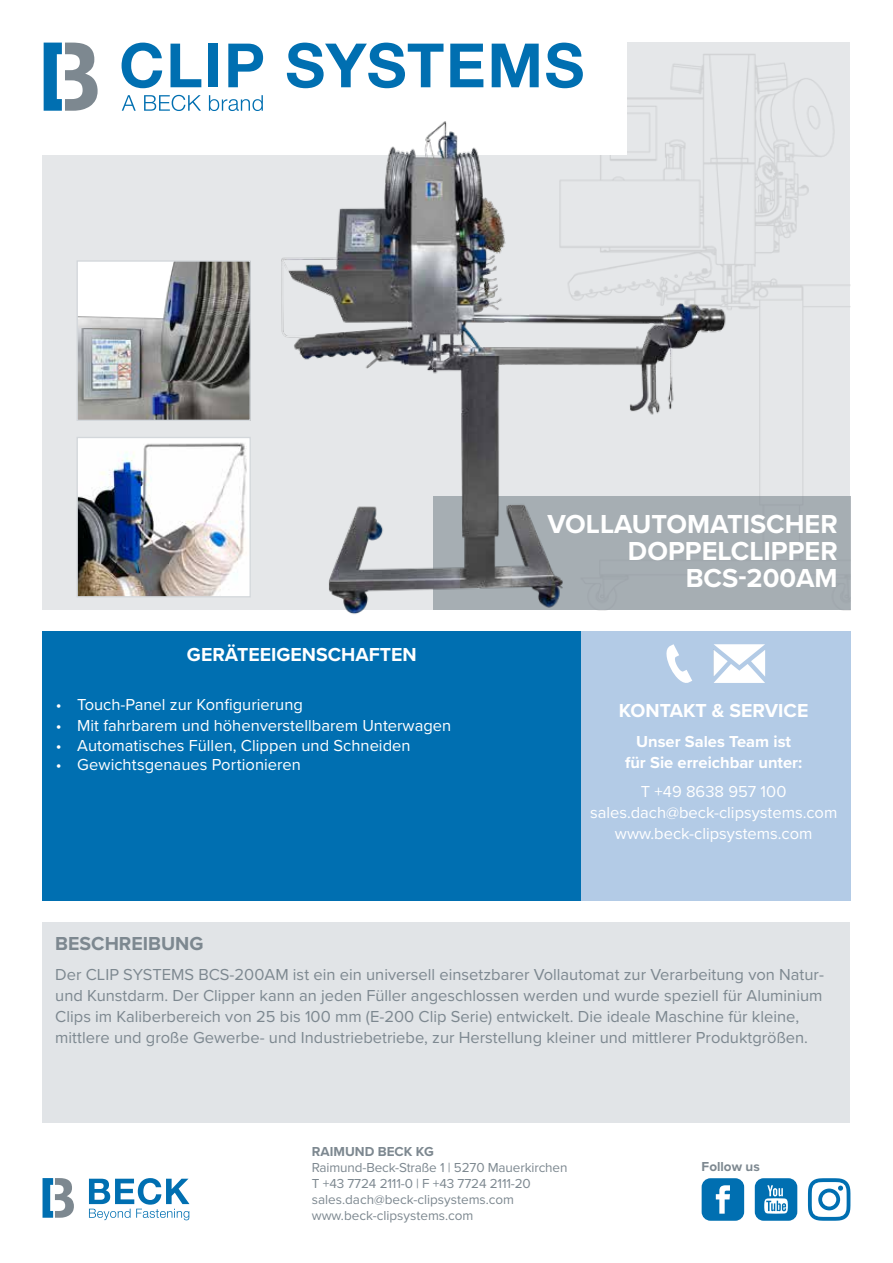
<style>
.page{position:relative;width:893px;height:1263px;background:#fff}
.page>*{position:absolute;margin:0;border:0;box-sizing:border-box;transform-origin:0 0}
.t1{font:700 27px/27px "Proxima Nova";color:#fff;text-align:right}
.t2{font:700 19.5px "Proxima Nova";color:#fff}
.t3{font:700 19.5px "Proxima Nova";color:#7d8890}
.t4{font:16.5px/21px "Proxima Nova";color:#7d8890}
.t5{font:16.5px/21px "Proxima Nova";color:#fff;text-align:center}
.t6{font:700 16.5px/21px "Proxima Nova";color:#fff;text-align:center}
.t7{font:13.5px/16.2px "Proxima Nova";letter-spacing:-.01em;color:#7d8890}
.t8{font:700 13.5px "Proxima Nova";color:#7d8890}
</style>
<div class="page">
<div style="left:43px;top:43px;width:807px;height:567px;background:#e5e7e9"></div>
<img style="left:626px;top:53px;width:224px;height:254px">
<div style="left:43px;top:631px;width:538px;height:270px;background:#006fb1"></div>
<div style="left:43px;top:922px;width:807px;height:201px;background:#e1e4e7"></div>
<div style="left:581px;top:631px;width:269px;height:270px;background:#b3cbe6"></div>
<svg style="left:89px;top:1178px;width:100px;height:42px"></svg>
<svg style="left:43px;top:1178px;width:31px;height:40px"></svg>
<svg style="left:666px;top:644px;width:26px;height:39px"></svg>
<svg style="left:713px;top:644px;width:52px;height:39px"></svg>
<svg style="left:702px;top:1178px;width:42px;height:43px;background:#2a86bd"></svg>
<svg style="left:755px;top:1178px;width:42px;height:43px;background:#398fc2"></svg>
<svg style="left:808px;top:1178px;width:42px;height:43px"></svg>
<div style="left:432px;top:496px;width:418px;height:114px;background:#a6aeb3"></div>
<img style="left:79px;top:262px;width:53px;height:157px">
<img style="left:79px;top:439px;width:53px;height:156px">
<div style="left:0;top:0;width:626px;height:154px;background:#fff"></div>
<svg style="left:122px;top:95px;width:14px;height:16px"></svg>
<svg style="left:144px;top:95px;width:57px;height:16px"></svg>
<svg style="left:209px;top:95px;width:54px;height:16px"></svg>
<svg style="left:122px;top:43px;width:40px;height:45px"></svg>
<svg style="left:171px;top:44px;width:30px;height:43px"></svg>
<div style="left:209px;top:44px;width:9px;height:43px;background:#006fb1"></div>
<svg style="left:228px;top:44px;width:35px;height:43px"></svg>
<svg style="left:287px;top:43px;width:156px;height:45px"></svg>
<svg style="left:450px;top:44px;width:33px;height:43px"></svg>
<svg style="left:492px;top:44px;width:47px;height:43px"></svg>
<svg style="left:546px;top:43px;width:37px;height:45px"></svg>
<svg style="left:44px;top:43px;width:54px;height:68px"></svg>
<img style="left:132px;top:114px;width:681px;height:500px">
<p class="t2" style="left:187px;top:640px;width:231px">GERÄTEEIGENSCHAFTEN</p>
<p class="t5" style="left:56px;top:693px;width:248px">• Touch-Panel zur Konfigurierung</p>
<p class="t5" style="left:56px;top:714px;width:397px">• Mit fahrbarem und höhenverstellbarem Unterwagen</p>
<p class="t5" style="left:56px;top:734px;width:356px">• Automatisches Füllen, Clippen und Schneiden</p>
<p class="t5" style="left:56px;top:753px;width:246px">• Gewichtsgenaues Portionieren</p>
<h1 class="t1" style="left:547px;top:510px;width:292px">VOLLAUTOMATISCHER<br>DOPPELCLIPPER<br>BCS-200AM</h1>
<p class="t2" style="left:619px;top:696px;width:191px">KONTAKT &amp; SERVICE</p>
<p class="t6" style="left:625px;top:730px;width:179px">Unser Sales Team ist für Sie erreichbar unter:</p>
<p class="t5" style="left:590px;top:780px;width:249px">T +49 8638 957 100 sales.dach@beck-clipsystems.com www.beck-clipsystems.com</p>
<p class="t3" style="left:55px;top:929px;width:150px">BESCHREIBUNG</p>
<p class="t4" style="left:55px;top:963px;width:770px">Der CLIP SYSTEMS BCS-200AM ist ein ein universell einsetzbarer Vollautomat zur Verarbeitung von Natur&shy;und Kunstdarm. Der Clipper kann an jeden Füller angeschlossen werden und wurde speziell für Aluminium Clips im Kaliberbereich von 25 bis 100 mm (E-200 Clip Serie) entwickelt. Die ideale Maschine für kleine, mittlere und große Gewerbe- und Industriebetriebe, zur Herstellung kleiner und mittlerer Produktgrößen.</p>
<p class="t8" style="left:312px;top:1141px;width:123px">RAIMUND BECK KG</p>
<p class="t7" style="left:312px;top:1159px;width:257px">Raimund-Beck-Straße 1 | 5270 Mauerkirchen T +43 7724 2111-0 | F +43 7724 2111-20 sales.dach@beck-clipsystems.com www.beck-clipsystems.com</p>
<p class="t8" style="left:702px;top:1157px;width:60px">Follow us</p>
</div>
